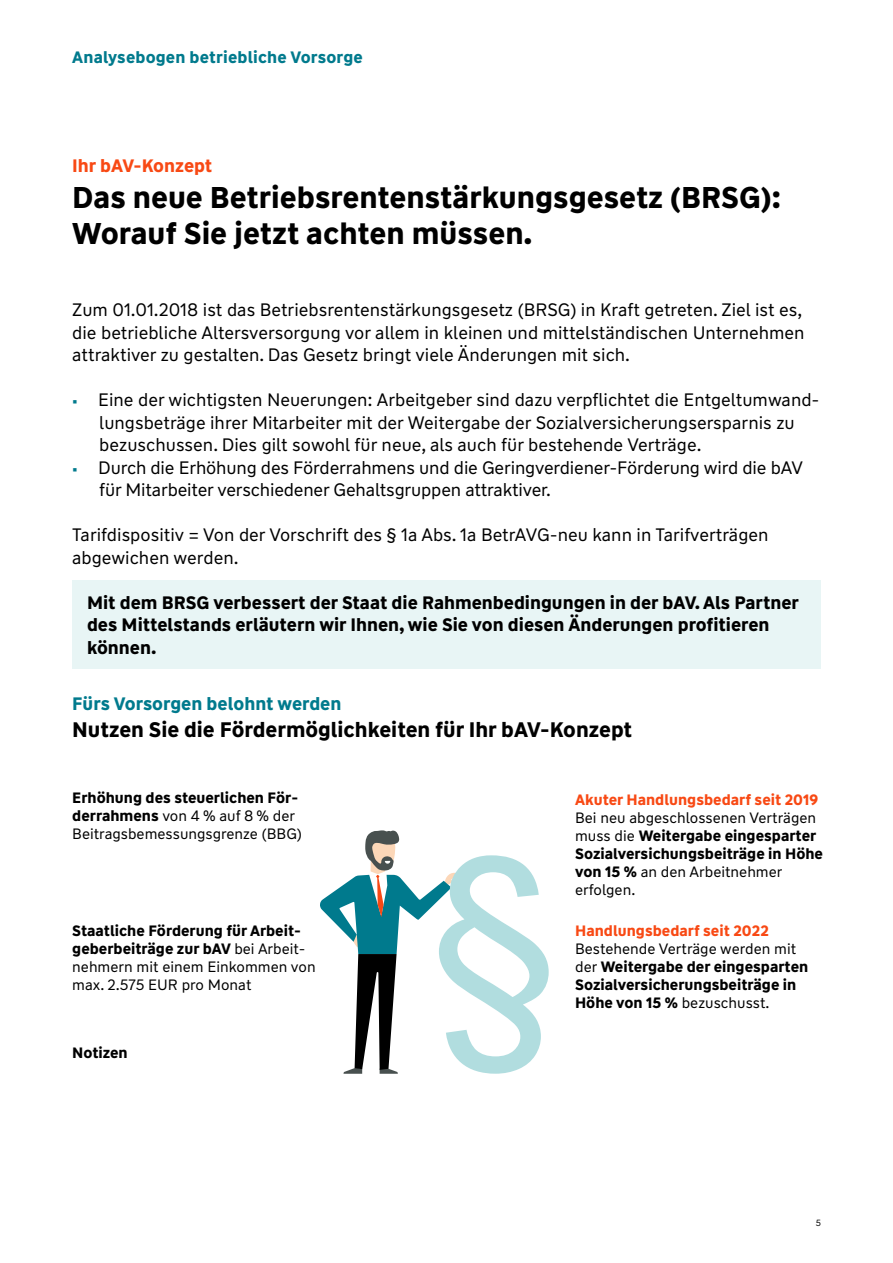
<style>
.page{position:relative;width:893px;height:1263px;background:#fff}
.page>*{position:absolute;margin:0;border:0;box-sizing:border-box;transform-origin:0 0}
.t1{font:700 30px/36px "WW Type";color:#000}
.t2{font:700 21px "WW Type";color:#000}
.t3{font:18px/22.5px "WW Type";color:#000}
.t4{font:700 18px/22.5px "WW Type";color:#000}
.t5{font:700 18px "WW Type";color:#007a8d}
.t6{font:700 18px "WW Type";color:#f84914}
.t7{font:700 16.5px "WW Type";letter-spacing:.01em;color:#007a8d}
.t8{font:15px/18px "WW Type";color:#000}
.t9{font:700 15px/18px "WW Type";color:#000}
.t10{font:700 15px "WW Type";color:#f84914}
.t11{font:9px "WW Type";color:#000}
.s1{font-weight:700;font-size:13.5px;color:#007a8d}
.s2{font-weight:700}
.s3{font-weight:400}
</style>
<div class="page">
<div style="left:72px;top:580px;width:749px;height:89px;background:#e8f5f5"></div>
<svg style="left:320px;top:830px;width:229px;height:244px"></svg>
<p class="t7" style="left:72px;top:46px;width:292px">Analysebogen betriebliche Vorsorge</p>
<p class="t6" style="left:72px;top:154px;width:142px">Ihr bAV-Konzept</p>
<h1 class="t1" style="left:72px;top:180px;width:711px">Das neue Betriebsrentenstärkungsgesetz (BRSG):<br>Worauf Sie jetzt achten müssen.</h1>
<p class="t3" style="left:72px;top:299px;width:734px">Zum 01.01.2018 ist das Betriebsrentenstärkungsgesetz (BRSG) in Kraft getreten. Ziel ist es, die betriebliche Altersversorgung vor allem in kleinen und mittelständischen Unternehmen attraktiver zu gestalten. Das Gesetz bringt viele Änderungen mit sich.</p>
<p class="t3" style="left:99px;top:389px;width:722px;text-indent:-27px"><span class="s1">•</span> Eine der wichtigsten Neuerungen: Arbeitgeber sind dazu verpflichtet die Entgeltumwand&shy;lungsbeträge ihrer Mitarbeiter mit der Weitergabe der Sozialversicherungsersparnis zu bezuschussen. Dies gilt sowohl für neue, als auch für bestehende Verträge.</p>
<p class="t3" style="left:99px;top:456px;width:705px;text-indent:-27px"><span class="s1">•</span> Durch die Erhöhung des Förderrahmens und die Geringverdiener-Förderung wird die bAV für Mitarbeiter verschiedener Gehaltsgruppen attraktiver.</p>
<p class="t3" style="left:72px;top:524px;width:698px">Tarifdispositiv = Von der Vorschrift des § 1a Abs. 1a BetrAVG-neu kann in Tarifverträgen abgewichen werden.</p>
<p class="t4" style="left:87px;top:591px;width:713px">Mit dem BRSG verbessert der Staat die Rahmenbedingungen in der bAV. Als Partner des Mittelstands erläutern wir Ihnen, wie Sie von diesen Änderungen profitieren können.</p>
<p class="t5" style="left:72px;top:692px;width:271px">Fürs Vorsorgen belohnt werden</p>
<p class="t2" style="left:72px;top:716px;width:561px">Nutzen Sie die Fördermöglichkeiten für Ihr bAV-Konzept</p>
<p class="t8" style="left:72px;top:789px;width:231px"><span class="s2">Erhöhung des steuerlichen För&shy;derrahmens</span> von 4 % auf 8 % der<br>Beitragsbemessungsgrenze (BBG)</p>
<p class="t8" style="left:72px;top:922px;width:245px"><span class="s2">Staatliche Förderung für Arbeit&shy;geberbeiträge zur bAV</span> bei Arbeit&shy;nehmern mit einem Einkommen von max. 2.575 EUR pro Monat</p>
<p class="t9" style="left:72px;top:1043px;width:57px">Notizen</p>
<p class="t10" style="left:575px;top:790px;width:245px">Akuter Handlungsbedarf seit 2019</p>
<p class="t8" style="left:575px;top:809px;width:249px">Bei neu abgeschlossenen Verträgen muss die <span class="s2">Weitergabe eingesparter<br>Sozialversichungsbeiträge in Höhe von 15 %</span> an den Arbeitnehmer erfolgen.</p>
<p class="t10" style="left:575px;top:921px;width:195px">Handlungsbedarf seit 2022</p>
<p class="t9" style="left:575px;top:940px;width:235px"><span class="s3">Bestehende Verträge werden mit der</span> Weitergabe der eingesparten<br>Sozialversicherungsbeiträge in<br>Höhe von 15 % <span class="s3">bezuschusst.</span></p>
<p class="t11" style="left:816px;top:1218px;width:7px">5</p>
</div>
